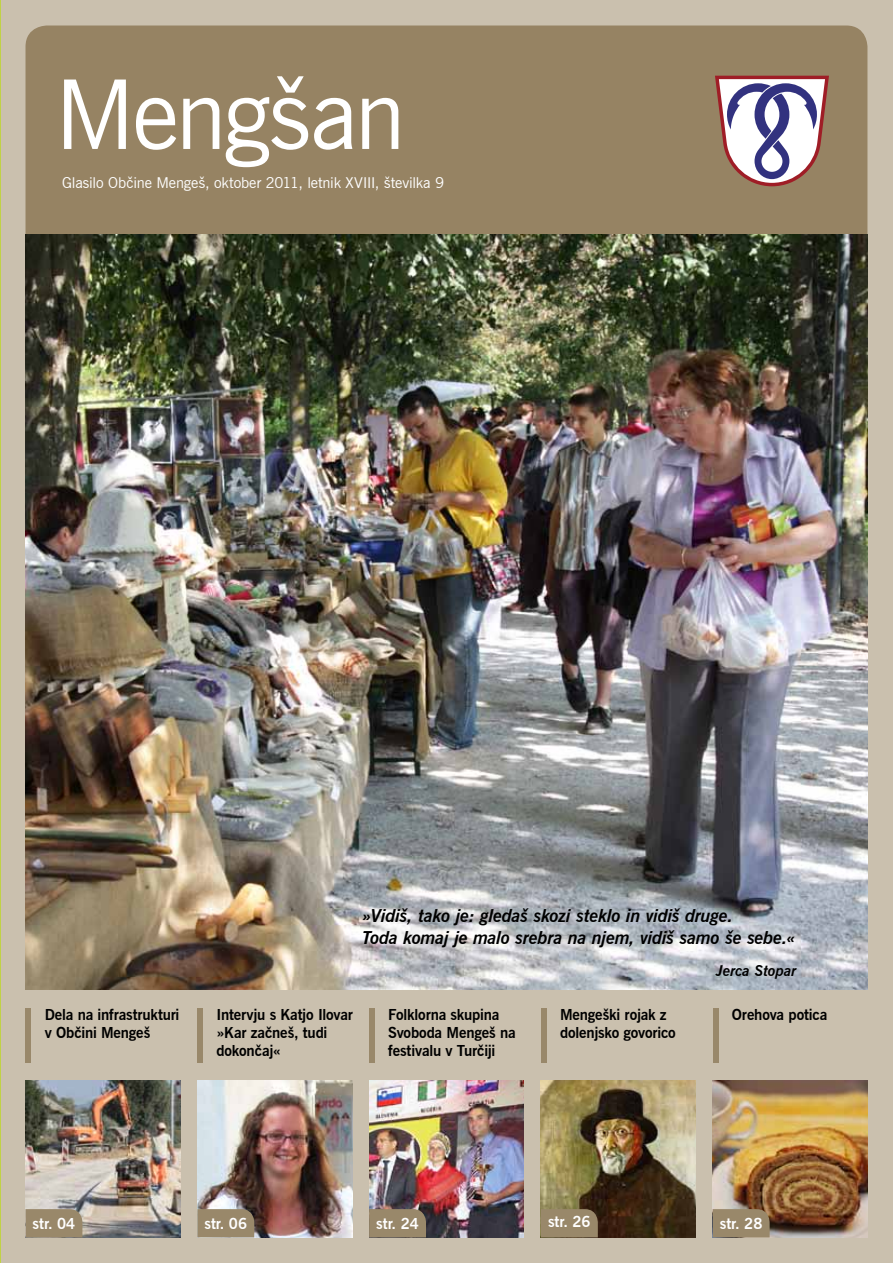
<style>
.page{position:relative;width:893px;height:1263px;background:#cac0ae}
.page>*{position:absolute;margin:0;border:0;box-sizing:border-box;transform-origin:0 0}
.t1{font:96px "News Gothic BT";letter-spacing:-.03em;color:#fff}
.t2{font:italic 700 18px/21.6px "News Gothic BT";letter-spacing:-.015em;color:#000}
.t3{font:700 15px/18px "News Gothic BT";letter-spacing:-.01em;color:#000}
.t4{font:15px "News Gothic BT";letter-spacing:-.005em;color:#fff}
.t5{font:700 15px "News Gothic BT";color:#fff}
.t6{font:italic 700 15px "News Gothic BT";color:#000}
</style>
<div class="page">
<div style="left:26px;top:26px;width:841px;height:208px;background:#968363"></div>
<svg style="left:715px;top:76px;width:114px;height:110px"></svg>
<img style="left:713px;top:1080px;width:154px;height:157px">
<img style="left:541px;top:1080px;width:155px;height:157px">
<img style="left:369px;top:1080px;width:155px;height:157px">
<img style="left:197px;top:1080px;width:155px;height:157px">
<img style="left:26px;top:1080px;width:154px;height:157px">
<img style="left:26px;top:234px;width:841px;height:755px">
<div style="left:26px;top:1008px;width:5px;height:54px;background:#99886a"></div>
<div style="left:197px;top:1008px;width:6px;height:54px;background:#99886a"></div>
<div style="left:369px;top:1008px;width:6px;height:54px;background:#99886a"></div>
<div style="left:541px;top:1008px;width:5px;height:54px;background:#99886a"></div>
<div style="left:713px;top:1008px;width:5px;height:54px;background:#99886a"></div>
<div style="left:369px;top:1209px;width:57px;height:28px;background:#99886a"></div>
<div style="left:197px;top:1209px;width:57px;height:28px;background:#99886a"></div>
<div style="left:541px;top:1209px;width:57px;height:28px;background:#99886a"></div>
<div style="left:713px;top:1209px;width:57px;height:28px;background:#99886a"></div>
<div style="left:26px;top:1209px;width:56px;height:28px;background:#99886a"></div>
<h1 class="t1" style="left:55px;top:57px;width:353px">Mengšan</h1>
<p class="t4" style="left:62px;top:174px;width:384px">Glasilo Občine Mengeš, oktober 2011, letnik XVIII, številka 9</p>
<p class="t2" style="left:362px;top:905px;width:435px">»Vidiš, tako je: gledaš skozi steklo in vidiš druge.<br>Toda komaj je malo srebra na njem, vidiš samo še sebe.«</p>
<p class="t6" style="left:716px;top:961px;width:82px">Jerca Stopar</p>
<p class="t3" style="left:45px;top:1005px;width:136px">Dela na infrastrukturi v Občini Mengeš</p>
<p class="t3" style="left:388px;top:1005px;width:129px">Folklorna skupina<br>Svoboda Mengeš na festivalu v Turčiji</p>
<p class="t3" style="left:560px;top:1005px;width:117px">Mengeški rojak z dolenjsko govorico</p>
<p class="t3" style="left:732px;top:1005px;width:97px">Orehova potica</p>
<p class="t3" style="left:216px;top:1005px;width:138px">Intervju s Katjo Ilovar »Kar začneš, tudi dokončaj«</p>
<p class="t5" style="left:33px;top:1214px;width:44px">str. 04</p>
<p class="t5" style="left:204px;top:1214px;width:44px">str. 06</p>
<p class="t5" style="left:376px;top:1215px;width:44px">str. 24</p>
<p class="t5" style="left:548px;top:1213px;width:44px">str. 26</p>
<p class="t5" style="left:720px;top:1214px;width:44px">str. 28</p>
</div>
